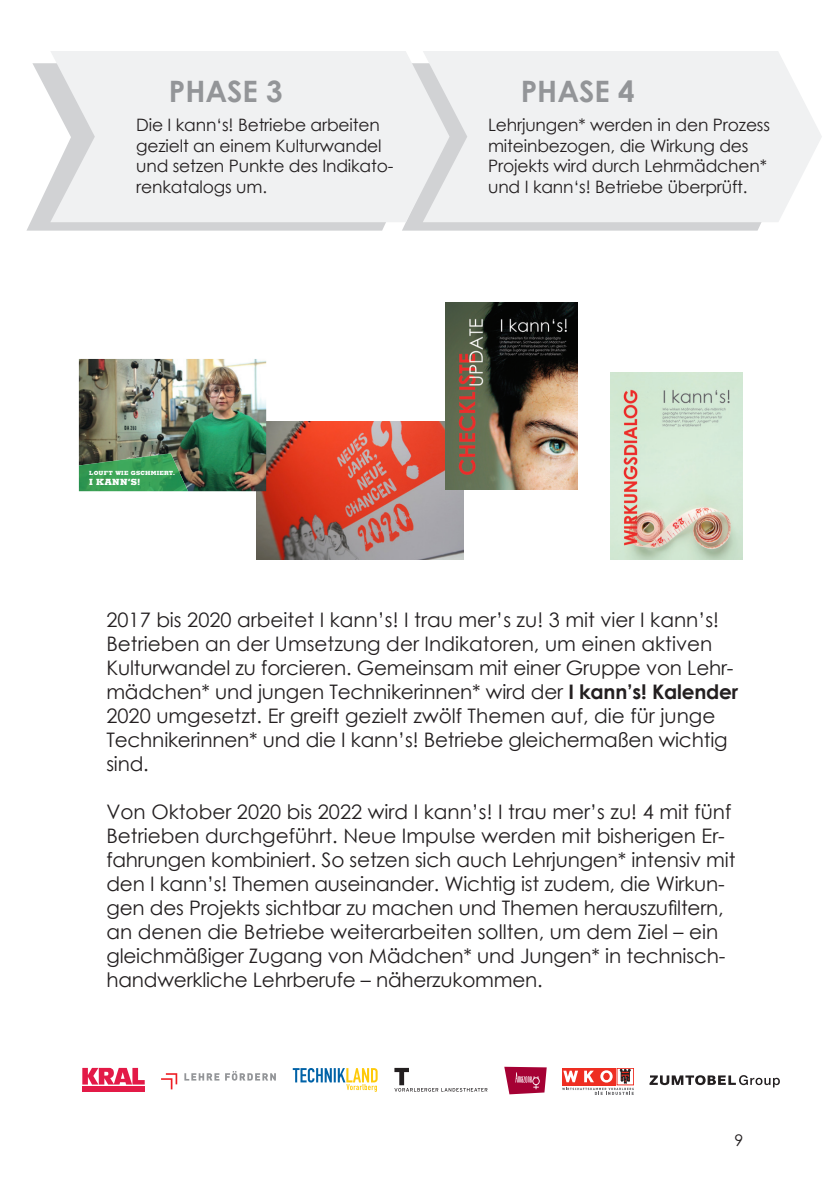
<style>
.page{position:relative;width:840px;height:1191px;background:#fff}
.page>*{position:absolute;margin:0;border:0;box-sizing:border-box;transform-origin:0 0}
.t1{font:700 29.4px "Century Gothic";color:#939598}
.t2{font:20px/24px "Century Gothic";letter-spacing:-.01em;color:#231f20}
.t3{font:17.2px/20.6px "Century Gothic";letter-spacing:-.01em;color:#231f20}
.t4{font:16px "Century Gothic";color:#231f20}
.t5{font:800 8.6px "Memphis LT Pro";color:#fff}
.t6{font:800 5.6px "Memphis LT Pro";letter-spacing:.04em;color:#fff}
.s1{font-weight:700}
</style>
<div class="page">
<svg style="left:26px;top:63px;width:360px;height:168px"></svg>
<svg style="left:402px;top:222px;width:360px;height:9px;background:#d4d5d6"></svg>
<img style="left:256px;top:421px;width:207px;height:138px">
<img style="left:445px;top:302px;width:132px;height:187px">
<img style="left:610px;top:372px;width:131px;height:187px">
<img style="left:79px;top:359px;width:187px;height:132px">
<img style="left:79px;top:453px;width:109px;height:38px">
<svg style="left:266px;top:491px;width:4px;height:4px"></svg>
<svg style="left:50px;top:51px;width:372px;height:171px;fill:#f0f1f2"></svg>
<svg style="left:422px;top:51px;width:399px;height:171px;fill:#f0f1f2"></svg>
<div style="left:82px;top:1085px;width:63px;height:6px;background:#e31a47"></div>
<svg style="left:82px;top:1068px;width:63px;height:16px"></svg>
<svg style="left:649px;top:1075px;width:130px;height:12px"></svg>
<svg style="left:292px;top:1068px;width:85px;height:23px"></svg>
<div style="left:597px;top:1068px;width:17px;height:17px;background:#ee2e22"></div>
<div style="left:579px;top:1068px;width:17px;height:17px;background:#ee2e22"></div>
<div style="left:562px;top:1068px;width:17px;height:17px;background:#ee2e22"></div>
<svg style="left:616px;top:1068px;width:17px;height:1px"></svg>
<svg style="left:562px;top:1069px;width:71px;height:26px"></svg>
<svg style="left:184px;top:1073px;width:35px;height:7px"></svg>
<svg style="left:225px;top:1071px;width:51px;height:9px"></svg>
<svg style="left:161px;top:1073px;width:16px;height:16px"></svg>
<svg style="left:504px;top:1066px;width:42px;height:28px"></svg>
<svg style="left:394px;top:1068px;width:93px;height:23px"></svg>
<h1 class="t1" style="left:169px;top:69px;width:115px">PHASE 3</h1>
<h1 class="t1" style="left:520px;top:69px;width:115px">PHASE 4</h1>
<p class="t3" style="left:136px;top:115px;width:258px">Die I kann‘s! Betriebe arbeiten gezielt an einem Kulturwandel und setzen Punkte des Indikato&shy;renkatalogs um.</p>
<p class="t3" style="left:488px;top:115px;width:283px">Lehrjungen* werden in den Prozess miteinbezogen, die Wirkung des Projekts wird durch Lehrmädchen* und I kann‘s! Betriebe überprüft.</p>
<p class="t6" style="left:89px;top:469px;width:87px">LOUFT WIE GSCHMIERT.</p>
<p class="t5" style="left:89px;top:477px;width:53px">I KANN‘S!</p>
<p class="t2" style="left:106px;top:607px;width:633px">2017 bis 2020 arbeitet I kann’s! I trau mer’s zu! 3 mit vier I kann’s!<br>Betrieben an der Umsetzung der Indikatoren, um einen aktiven Kulturwandel zu forcieren. Gemeinsam mit einer Gruppe von Lehr&shy;mädchen* und jungen Technikerinnen* wird der <span class="s1">I kann’s! Kalender </span>2020 umgesetzt. Er greift gezielt zwölf Themen auf, die für junge Technikerinnen* und die I kann’s! Betriebe gleichermaßen wichtig sind.</p>
<p class="t2" style="left:106px;top:799px;width:630px">Von Oktober 2020 bis 2022 wird I kann’s! I trau mer’s zu! 4 mit fünf Betrieben durchgeführt. Neue Impulse werden mit bisherigen Er&shy;fahrungen kombiniert. So setzen sich auch Lehrjungen* intensiv mit den I kann’s! Themen auseinander. Wichtig ist zudem, die Wirkun&shy;gen des Projekts sichtbar zu machen und Themen herauszufiltern, an denen die Betriebe weiterarbeiten sollten, um dem Ziel – ein gleichmäßiger Zugang von Mädchen* und Jungen* in technisch&shy;handwerkliche Lehrberufe – näherzukommen.</p>
<p class="t4" style="left:734px;top:1129px;width:10px">9</p>
</div>
